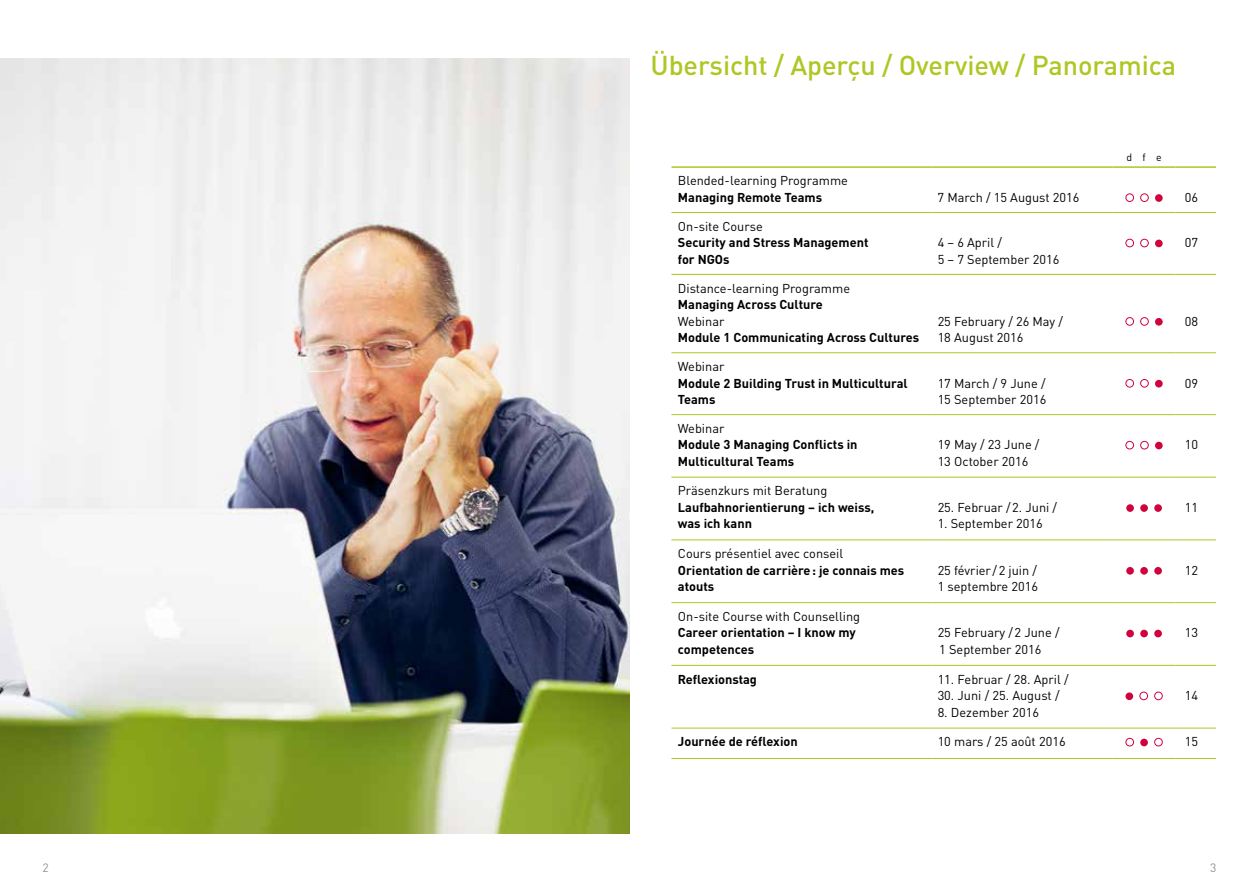
<style>
.page{position:relative;width:1259px;height:893px;background:#fff}
.page>*{position:absolute;margin:0;border:0;box-sizing:border-box;transform-origin:0 0}
.t1{font:500 27px "DINOT";letter-spacing:-.005em;color:#b0c624}
.t2{font:12.75px/16.5px "DINOT";color:#000}
.t3{font:700 12.75px/16.5px "DINOT";color:#000}
.t4{font:12px "DINOT";color:#929292}
.t5{font:10.5px "DINOT";color:#000}
</style>
<div class="page">
<img style="left:0;top:58px;width:629px;height:776px">
<hr style="left:671px;top:166px;width:260px;height:2px;background:#b0c624">
<hr style="left:931px;top:166px;width:181px;height:2px;background:#b0c624">
<hr style="left:1112px;top:166px;width:63px;height:2px;background:#b0c624">
<hr style="left:1175px;top:166px;width:41px;height:2px;background:#b0c624">
<hr style="left:671px;top:352px;width:260px;height:1px;background:#b0c624">
<hr style="left:931px;top:352px;width:181px;height:1px;background:#b0c624">
<hr style="left:1112px;top:352px;width:63px;height:1px;background:#b0c624">
<hr style="left:1175px;top:352px;width:41px;height:1px;background:#b0c624">
<hr style="left:671px;top:212px;width:260px;height:1px;background:#b0c624">
<hr style="left:931px;top:212px;width:181px;height:1px;background:#b0c624">
<hr style="left:1112px;top:212px;width:63px;height:1px;background:#b0c624">
<hr style="left:1175px;top:212px;width:41px;height:1px;background:#b0c624">
<hr style="left:671px;top:274px;width:260px;height:1px;background:#b0c624">
<hr style="left:931px;top:274px;width:181px;height:1px;background:#b0c624">
<hr style="left:1112px;top:274px;width:63px;height:1px;background:#b0c624">
<hr style="left:1175px;top:274px;width:41px;height:1px;background:#b0c624">
<hr style="left:671px;top:414px;width:260px;height:1px;background:#b0c624">
<hr style="left:931px;top:414px;width:181px;height:1px;background:#b0c624">
<hr style="left:1112px;top:414px;width:63px;height:1px;background:#b0c624">
<hr style="left:1175px;top:414px;width:41px;height:1px;background:#b0c624">
<hr style="left:671px;top:477px;width:260px;height:1px;background:#b0c624">
<hr style="left:931px;top:477px;width:181px;height:1px;background:#b0c624">
<hr style="left:1112px;top:477px;width:63px;height:1px;background:#b0c624">
<hr style="left:1175px;top:477px;width:41px;height:1px;background:#b0c624">
<hr style="left:671px;top:665px;width:260px;height:1px;background:#b0c624">
<hr style="left:931px;top:665px;width:181px;height:1px;background:#b0c624">
<hr style="left:1112px;top:665px;width:63px;height:1px;background:#b0c624">
<hr style="left:1175px;top:665px;width:41px;height:1px;background:#b0c624">
<hr style="left:671px;top:758px;width:260px;height:1px;background:#b0c624">
<hr style="left:931px;top:758px;width:181px;height:1px;background:#b0c624">
<hr style="left:1112px;top:758px;width:63px;height:1px;background:#b0c624">
<hr style="left:1175px;top:758px;width:41px;height:1px;background:#b0c624">
<hr style="left:671px;top:540px;width:260px;height:1px;background:#b0c624">
<hr style="left:931px;top:540px;width:181px;height:1px;background:#b0c624">
<hr style="left:1112px;top:540px;width:63px;height:1px;background:#b0c624">
<hr style="left:1175px;top:540px;width:41px;height:1px;background:#b0c624">
<hr style="left:671px;top:602px;width:260px;height:1px;background:#b0c624">
<hr style="left:931px;top:602px;width:181px;height:1px;background:#b0c624">
<hr style="left:1112px;top:602px;width:63px;height:1px;background:#b0c624">
<hr style="left:1175px;top:602px;width:41px;height:1px;background:#b0c624">
<hr style="left:671px;top:728px;width:260px;height:1px;background:#b0c624">
<hr style="left:931px;top:728px;width:181px;height:1px;background:#b0c624">
<hr style="left:1112px;top:728px;width:63px;height:1px;background:#b0c624">
<hr style="left:1175px;top:728px;width:41px;height:1px;background:#b0c624">
<div style="left:1125px;top:193px;width:9px;height:9px;border:1px solid #d0033f;border-radius:50%"></div>
<div style="left:1140px;top:193px;width:8px;height:9px;border:1px solid #d0033f;border-radius:50%"></div>
<div style="left:1155px;top:194px;width:7px;height:8px;background:#d0033f;border-radius:50%"></div>
<div style="left:1125px;top:239px;width:9px;height:8px;border:1px solid #d0033f;border-radius:50%"></div>
<div style="left:1140px;top:239px;width:8px;height:8px;border:1px solid #d0033f;border-radius:50%"></div>
<div style="left:1155px;top:240px;width:7px;height:7px;background:#d0033f;border-radius:50%"></div>
<div style="left:1125px;top:317px;width:9px;height:9px;border:1px solid #d0033f;border-radius:50%"></div>
<div style="left:1140px;top:317px;width:8px;height:9px;border:1px solid #d0033f;border-radius:50%"></div>
<div style="left:1155px;top:318px;width:7px;height:8px;background:#d0033f;border-radius:50%"></div>
<div style="left:1125px;top:379px;width:9px;height:8px;border:1px solid #d0033f;border-radius:50%"></div>
<div style="left:1140px;top:379px;width:8px;height:8px;border:1px solid #d0033f;border-radius:50%"></div>
<div style="left:1155px;top:380px;width:7px;height:7px;background:#d0033f;border-radius:50%"></div>
<div style="left:1125px;top:441px;width:9px;height:8px;border:1px solid #d0033f;border-radius:50%"></div>
<div style="left:1140px;top:441px;width:8px;height:8px;border:1px solid #d0033f;border-radius:50%"></div>
<div style="left:1155px;top:442px;width:7px;height:7px;background:#d0033f;border-radius:50%"></div>
<div style="left:1126px;top:504px;width:8px;height:8px;background:#d0033f;border-radius:50%"></div>
<div style="left:1140px;top:504px;width:8px;height:8px;background:#d0033f;border-radius:50%"></div>
<div style="left:1154px;top:504px;width:8px;height:8px;background:#d0033f;border-radius:50%"></div>
<div style="left:1126px;top:567px;width:8px;height:8px;background:#d0033f;border-radius:50%"></div>
<div style="left:1140px;top:567px;width:8px;height:8px;background:#d0033f;border-radius:50%"></div>
<div style="left:1154px;top:567px;width:8px;height:8px;background:#d0033f;border-radius:50%"></div>
<div style="left:1126px;top:630px;width:8px;height:7px;background:#d0033f;border-radius:50%"></div>
<div style="left:1140px;top:630px;width:8px;height:7px;background:#d0033f;border-radius:50%"></div>
<div style="left:1154px;top:630px;width:8px;height:7px;background:#d0033f;border-radius:50%"></div>
<div style="left:1125px;top:692px;width:8px;height:8px;background:#d0033f;border-radius:50%"></div>
<div style="left:1139px;top:692px;width:9px;height:8px;border:1px solid #d0033f;border-radius:50%"></div>
<div style="left:1154px;top:692px;width:8px;height:8px;border:1px solid #d0033f;border-radius:50%"></div>
<div style="left:1125px;top:738px;width:9px;height:8px;border:1px solid #d0033f;border-radius:50%"></div>
<div style="left:1140px;top:739px;width:8px;height:7px;background:#d0033f;border-radius:50%"></div>
<div style="left:1154px;top:738px;width:8px;height:8px;border:1px solid #d0033f;border-radius:50%"></div>
<h1 class="t1" style="left:650px;top:48px;width:527px">Übersicht / Aperçu / Overview / Panoramica</h1>
<p class="t5" style="left:1126px;top:150px;width:37px">d f e</p>
<p class="t2" style="left:678px;top:172px;width:172px">Blended-learning Programme</p>
<p class="t3" style="left:678px;top:189px;width:146px">Managing Remote Teams</p>
<p class="t2" style="left:937px;top:189px;width:143px">7 March / 15 August 2016</p>
<p class="t2" style="left:1184px;top:189px;width:15px">06</p>
<p class="t2" style="left:678px;top:218px;width:86px">On-site Course</p>
<p class="t3" style="left:678px;top:234px;width:192px">Security and Stress Management for NGOs</p>
<p class="t2" style="left:937px;top:234px;width:123px">4 – 6 April /<br>5 – 7 September 2016</p>
<p class="t2" style="left:1184px;top:234px;width:15px">07</p>
<p class="t2" style="left:678px;top:280px;width:174px">Distance-learning Programme</p>
<p class="t3" style="left:678px;top:296px;width:147px">Managing Across Culture</p>
<p class="t2" style="left:678px;top:313px;width:48px">Webinar</p>
<p class="t3" style="left:678px;top:329px;width:243px">Module 1 Communicating Across Cultures</p>
<p class="t2" style="left:937px;top:313px;width:127px">25 February / 26 May /<br>18 August 2016</p>
<p class="t2" style="left:1184px;top:313px;width:15px">08</p>
<p class="t2" style="left:678px;top:358px;width:48px">Webinar</p>
<p class="t3" style="left:678px;top:374px;width:231px">Module 2 Building Trust in Multicultural<br>Teams</p>
<p class="t2" style="left:937px;top:374px;width:110px">17 March / 9 June /<br>15 September 2016</p>
<p class="t2" style="left:1184px;top:374px;width:15px">09</p>
<p class="t2" style="left:678px;top:420px;width:48px">Webinar</p>
<p class="t3" style="left:678px;top:436px;width:181px">Module 3 Managing Conflicts in<br>Multicultural Teams</p>
<p class="t2" style="left:937px;top:436px;width:103px">19 May / 23 June /<br>13 October 2016</p>
<p class="t2" style="left:1184px;top:436px;width:15px">10</p>
<p class="t2" style="left:678px;top:482px;width:151px">Präsenzkurs mit Beratung</p>
<p class="t3" style="left:678px;top:499px;width:198px">Laufbahnorientierung – ich weiss, was ich kann</p>
<p class="t2" style="left:937px;top:499px;width:121px">25. Februar /2. Juni /</p>
<p class="t2" style="left:1184px;top:499px;width:15px">11</p>
<p class="t2" style="left:937px;top:515px;width:107px">1. September 2016</p>
<p class="t2" style="left:678px;top:545px;width:167px">Cours présentiel avec conseil</p>
<p class="t3" style="left:678px;top:561px;width:228px">Orientation de carrière: je connais mes atouts</p>
<p class="t2" style="left:937px;top:562px;width:102px">25 février /2 juin /<br>1 septembre 2016</p>
<p class="t2" style="left:1184px;top:562px;width:15px">12</p>
<p class="t2" style="left:678px;top:608px;width:184px">On-site Course with Counselling</p>
<p class="t3" style="left:678px;top:624px;width:179px">Career orientation – I know my competences</p>
<p class="t2" style="left:937px;top:624px;width:123px">25 February /2 June /<br>1 September 2016</p>
<p class="t2" style="left:1184px;top:624px;width:15px">13</p>
<p class="t3" style="left:678px;top:670px;width:81px">Reflexionstag</p>
<p class="t2" style="left:937px;top:670px;width:132px">11. Februar / 28. April /</p>
<p class="t2" style="left:937px;top:687px;width:123px">30. Juni / 25. August /</p>
<p class="t2" style="left:937px;top:703px;width:103px">8. Dezember 2016</p>
<p class="t2" style="left:1184px;top:687px;width:15px">14</p>
<p class="t3" style="left:678px;top:733px;width:121px">Journée de réflexion</p>
<p class="t2" style="left:937px;top:733px;width:129px">10 mars / 25 août 2016</p>
<p class="t2" style="left:1184px;top:733px;width:15px">15</p>
<p class="t4" style="left:43px;top:860px;width:8px">2</p>
<p class="t4" style="left:1210px;top:860px;width:8px">3</p>
</div>
